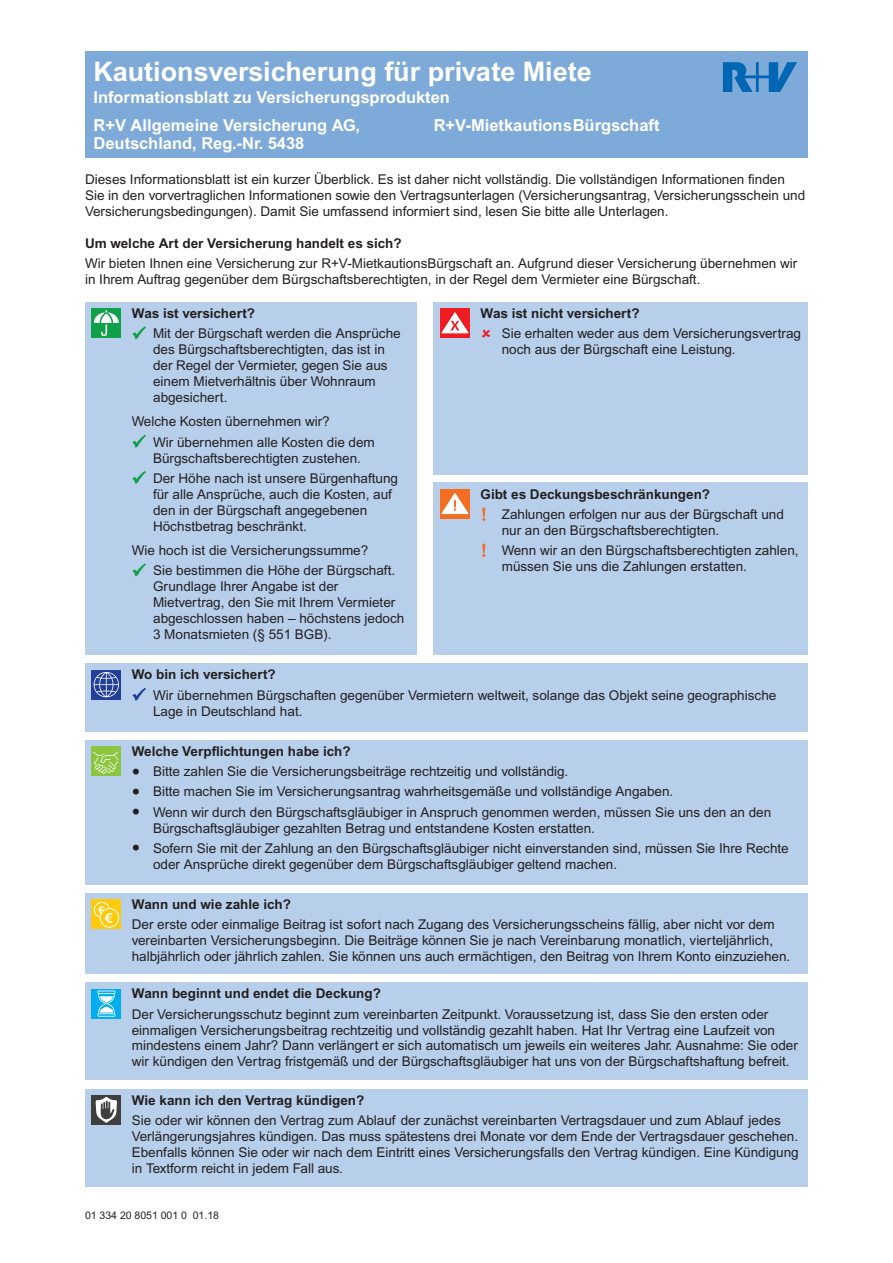
<style>
.page{position:relative;width:893px;height:1263px;background:#fff}
.page>*{position:absolute;margin:0;border:0;box-sizing:border-box;transform-origin:0 0}
.t1{font:700 27px "Arial";color:#fff}
.t2{font:700 16.5px/27px "Arial";color:#fff}
.t3{font:13.5px/15.9px "Arial";color:#231f20}
.t4{font:700 13.5px "Arial";color:#231f20}
.t5{font:10.5px "Arial";color:#231f20}
.s1{font-size:24px}
</style>
<div class="page">
<div style="left:85px;top:302px;width:332px;height:353px;background:#b7cfeb"></div>
<div style="left:434px;top:302px;width:374px;height:172px;background:#b7cfeb"></div>
<div style="left:434px;top:483px;width:374px;height:172px;background:#b7cfeb"></div>
<div style="left:85px;top:663px;width:723px;height:68px;background:#b7cfeb"></div>
<div style="left:85px;top:740px;width:723px;height:144px;background:#b7cfeb"></div>
<div style="left:85px;top:893px;width:723px;height:81px;background:#b7cfeb"></div>
<div style="left:85px;top:982px;width:723px;height:98px;background:#b7cfeb"></div>
<div style="left:85px;top:1089px;width:723px;height:97px;background:#b7cfeb"></div>
<div style="left:91px;top:899px;width:30px;height:30px;background:#feca0a"></div>
<div style="left:94px;top:902px;width:16px;height:15px;border:1px solid #fff;border-radius:50%"></div>
<svg style="left:100px;top:908px;width:19px;height:19px"></svg>
<div style="left:100px;top:908px;width:19px;height:19px;border:1px solid #fff;border-radius:50%"></div>
<svg style="left:98px;top:906px;width:15px;height:17px"></svg>
<div style="left:91px;top:989px;width:30px;height:29px;background:#00aeef"></div>
<svg style="left:98px;top:990px;width:17px;height:4px"></svg>
<svg style="left:98px;top:1013px;width:17px;height:4px"></svg>
<svg style="left:98px;top:991px;width:17px;height:25px"></svg>
<div style="left:91px;top:1095px;width:30px;height:30px;background:#3e3e3f"></div>
<svg style="left:96px;top:1097px;width:21px;height:26px"></svg>
<div style="left:91px;top:670px;width:30px;height:29px;background:#223f99"></div>
<svg style="left:94px;top:672px;width:25px;height:25px"></svg>
<div style="left:91px;top:746px;width:30px;height:30px;background:#8bc63e"></div>
<svg style="left:93px;top:752px;width:25px;height:22px"></svg>
<div style="left:91px;top:308px;width:30px;height:30px;background:#0fa14a"></div>
<svg style="left:94px;top:310px;width:25px;height:26px"></svg>
<div style="left:440px;top:308px;width:30px;height:30px;background:#ee1d23"></div>
<svg style="left:442px;top:312px;width:26px;height:21px"></svg>
<div style="left:440px;top:489px;width:30px;height:30px;background:#f36e21"></div>
<svg style="left:442px;top:493px;width:26px;height:21px"></svg>
<div style="left:85px;top:51px;width:723px;height:106px;background:#7eaada"></div>
<svg style="left:723px;top:62px;width:74px;height:30px"></svg>
<h1 class="t1" style="left:94px;top:56px;width:500px">Kautionsversicherung für private Miete</h1>
<p class="t2" style="left:94px;top:84px;width:358px">Informationsblatt zu Versicherungsprodukten<br>R+V Allgemeine Versicherung AG,</p>
<p class="t2" style="left:434px;top:111px;width:227px">R+V-MietkautionsBürgschaft</p>
<p class="t2" style="left:94px;top:129px;width:212px">Deutschland, Reg.-Nr. 5438</p>
<p class="t3" style="left:85px;top:171px;width:722px">Dieses Informationsblatt ist ein kurzer Überblick. Es ist daher nicht vollständig. Die vollständigen Informationen finden<br>Sie in den vorvertraglichen Informationen sowie den Vertragsunterlagen (Versicherungsantrag, Versicherungsschein und<br>Versicherungsbedingungen). Damit Sie umfassend informiert sind, lesen Sie bitte alle Unterlagen.</p>
<p class="t4" style="left:85px;top:235px;width:318px">Um welche Art der Versicherung handelt es sich?</p>
<p class="t3" style="left:85px;top:255px;width:714px">Wir bieten Ihnen eine Versicherung zur R+V-MietkautionsBürgschaft an. Aufgrund dieser Versicherung übernehmen wir in Ihrem Auftrag gegenüber dem Bürgschaftsberechtigten, in der Regel dem Vermieter eine Bürgschaft.</p>
<p class="t4" style="left:132px;top:305px;width:125px">Was ist versichert?</p>
<p class="t3" style="left:153px;top:325px;width:249px">Mit der Bürgschaft werden die Ansprüche des Bürgschaftsberechtigten, das ist in der Regel der Vermieter, gegen Sie aus einem Mietverhältnis über Wohnraum abgesichert.</p>
<p class="t3" style="left:153px;top:411px;width:223px;line-height:20.2px;text-indent:-21px">Welche Kosten übernehmen wir?<br>Wir übernehmen alle Kosten die dem</p>
<p class="t3" style="left:153px;top:448px;width:246px;line-height:20.2px">Bürgschaftsberechtigten zustehen.<br>Der Höhe nach ist unsere Bürgenhaftung</p>
<p class="t3" style="left:153px;top:486px;width:240px">für alle Ansprüche, auch die Kosten, auf den in der Bürgschaft angegebenen<br>Höchstbetrag beschränkt.</p>
<p class="t3" style="left:153px;top:540px;width:244px;line-height:20.2px;text-indent:-21px">Wie hoch ist die Versicherungssumme?<br>Sie bestimmen die Höhe der Bürgschaft.</p>
<p class="t3" style="left:153px;top:578px;width:253px">Grundlage Ihrer Angabe ist der Mietvertrag, den Sie mit Ihrem Vermieter abgeschlossen haben – höchstens jedoch 3 Monatsmieten (§ 551 BGB).</p>
<p class="t4" style="left:480px;top:305px;width:161px">Was ist nicht versichert?</p>
<p class="t3" style="left:502px;top:325px;width:301px">Sie erhalten weder aus dem Versicherungsvertrag noch aus der Bürgschaft eine Leistung.</p>
<p class="t4" style="left:480px;top:486px;width:231px">Gibt es Deckungsbeschränkungen?</p>
<p class="t3" style="left:502px;top:506px;width:284px">Zahlungen erfolgen nur aus der Bürgschaft und nur an den Bürgschaftsberechtigten.</p>
<p class="t3" style="left:502px;top:542px;width:298px">Wenn wir an den Bürgschaftsberechtigten zahlen, müssen Sie uns die Zahlungen erstatten.</p>
<p class="t4" style="left:132px;top:667px;width:146px">Wo bin ich versichert?</p>
<p class="t3" style="left:153px;top:687px;width:625px">Wir übernehmen Bürgschaften gegenüber Vermietern weltweit, solange das Objekt seine geographische<br>Lage in Deutschland hat.</p>
<p class="t4" style="left:132px;top:743px;width:220px">Welche Verpflichtungen habe ich?</p>
<p class="t3" style="left:132px;top:763px;width:438px"><span class="s1">•</span> Bitte zahlen Sie die Versicherungsbeiträge rechtzeitig und vollständig.</p>
<p class="t3" style="left:132px;top:784px;width:543px"><span class="s1">•</span> Bitte machen Sie im Versicherungsantrag wahrheitsgemäße und vollständige Angaben.</p>
<p class="t3" style="left:153px;top:804px;width:620px;text-indent:-21px"><span class="s1">•</span> Wenn wir durch den Bürgschaftsgläubiger in Anspruch genommen werden, müssen Sie uns den an den<br>Bürgschaftsgläubiger gezahlten Betrag und entstandene Kosten erstatten.</p>
<p class="t3" style="left:153px;top:840px;width:637px;text-indent:-21px"><span class="s1">•</span> Sofern Sie mit der Zahlung an den Bürgschaftsgläubiger nicht einverstanden sind, müssen Sie Ihre Rechte oder Ansprüche direkt gegenüber dem Bürgschaftsgläubiger geltend machen.</p>
<p class="t4" style="left:132px;top:896px;width:161px">Wann und wie zahle ich?</p>
<p class="t3" style="left:132px;top:916px;width:660px">Der erste oder einmalige Beitrag ist sofort nach Zugang des Versicherungsscheins fällig, aber nicht vor dem vereinbarten Versicherungsbeginn. Die Beiträge können Sie je nach Vereinbarung monatlich, vierteljährlich, halbjährlich oder jährlich zahlen. Sie können uns auch ermächtigen, den Beitrag von Ihrem Konto einzuziehen.</p>
<p class="t4" style="left:132px;top:986px;width:251px">Wann beginnt und endet die Deckung?</p>
<p class="t3" style="left:132px;top:1006px;width:667px">Der Versicherungsschutz beginnt zum vereinbarten Zeitpunkt. Voraussetzung ist, dass Sie den ersten oder einmaligen Versicherungsbeitrag rechtzeitig und vollständig gezahlt haben. Hat Ihr Vertrag eine Laufzeit von mindestens einem Jahr? Dann verlängert er sich automatisch um jeweils ein weiteres Jahr. Ausnahme: Sie oder wir kündigen den Vertrag fristgemäß und der Bürgschaftsgläubiger hat uns von der Bürgschaftshaftung befreit.</p>
<p class="t4" style="left:132px;top:1092px;width:234px">Wie kann ich den Vertrag kündigen?</p>
<p class="t3" style="left:132px;top:1112px;width:668px">Sie oder wir können den Vertrag zum Ablauf der zunächst vereinbarten Vertragsdauer und zum Ablauf jedes Verlängerungsjahres kündigen. Das muss spätestens drei Monate vor dem Ende der Vertragsdauer geschehen.<br>Ebenfalls können Sie oder wir nach dem Eintritt eines Versicherungsfalls den Vertrag kündigen. Eine Kündigung in Textform reicht in jedem Fall aus.</p>
<p class="t5" style="left:85px;top:1210px;width:136px">01 334 20 8051 001 0 01.18</p>
</div>
